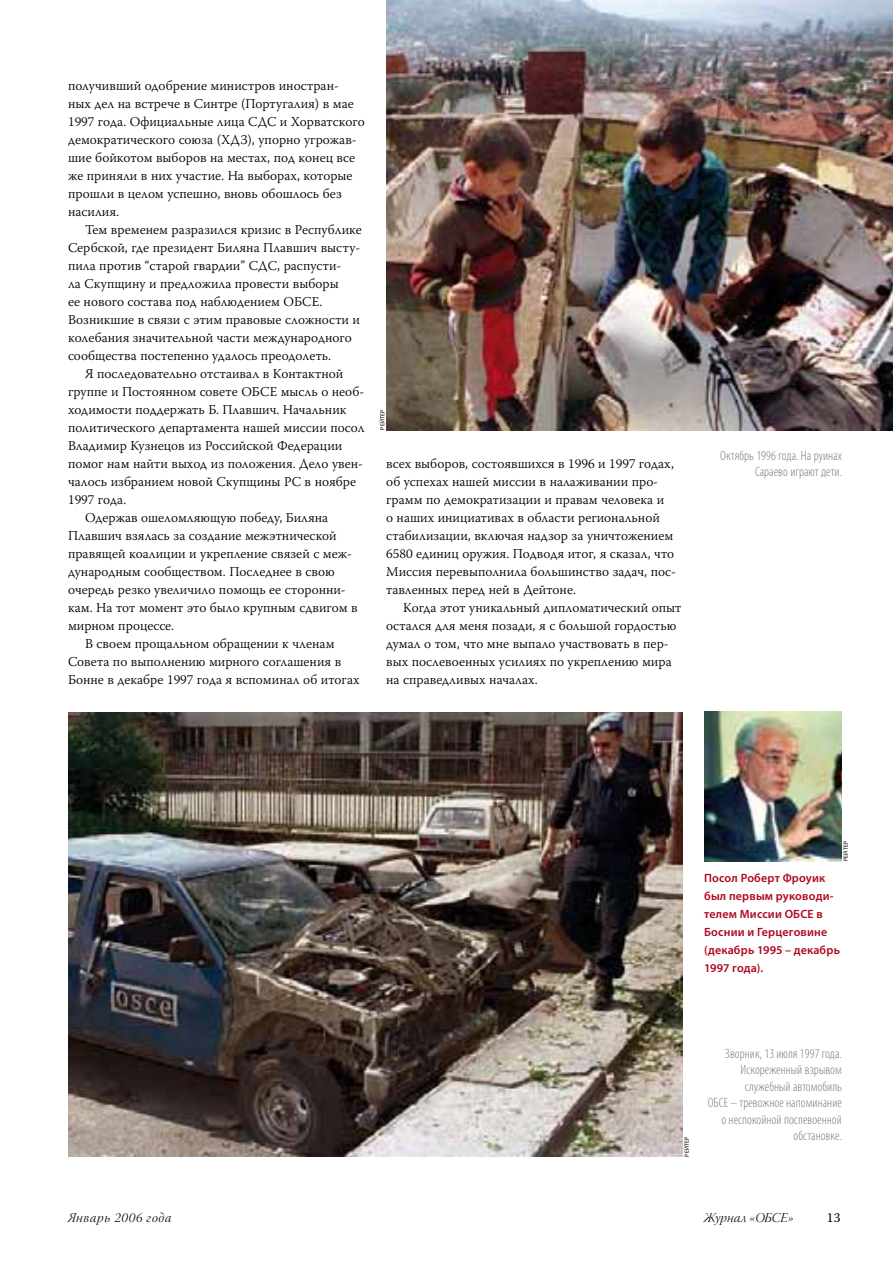
<style>
.page{position:relative;width:893px;height:1263px;background:#fff}
.page>*{position:absolute;margin:0;border:0;box-sizing:border-box;transform-origin:0 0}
.t1{font:300 13.5px/18px "Warnock Pro";color:#000}
.t2{font:300 condensed 13.5px/16.5px "Myriad Pro";letter-spacing:.005em;color:#7b7c7e;text-align:right}
.t3{font:13.5px "Warnock Pro Light It Disp";letter-spacing:.045em;color:#000}
.t4{font:13.5px "Warnock Pro Light It Disp";letter-spacing:.01em;color:#000}
.t5{font:13.5px "Warnock Pro";color:#000}
.t6{font:600 12px/18px "Myriad Pro";letter-spacing:.015em;color:#af071f}
.t7{font:6px "Myriad Pro";letter-spacing:.02em;color:#000}
</style>
<div class="page">
<img style="left:386px;top:0;width:507px;height:431px">
<img style="left:68px;top:712px;width:615px;height:445px">
<img style="left:704px;top:711px;width:138px;height:150px">
<p class="t1" style="left:68px;top:76px;width:298px">получивший одобрение министров иностран&shy;ных дел на встрече в Синтре (Португалия) в мае 1997 года. Официальные лица СДС и Хорватского демократического союза (ХДЗ), упорно угрожав&shy;шие бойкотом выборов на местах, под конец все же приняли в них участие. На выборах, которые прошли в целом успешно, вновь обошлось без насилия.</p>
<p class="t1" style="left:68px;top:220px;width:295px;text-indent:17px">Тем временем разразился кризис в Республике Сербской, где президент Биляна Плавшич высту&shy;пила против “старой гвардии” СДС, распусти-<br>ла Скупщину и предложила провести выборы<br>ее нового состава под наблюдением ОБСЕ.<br>Возникшие в связи с этим правовые сложности и колебания значительной части международного сообщества постепенно удалось преодолеть.</p>
<p class="t1" style="left:85px;top:364px;width:260px">Я последовательно отстаивал в Контактной</p>
<p class="t1" style="left:68px;top:382px;width:298px">группе и Постоянном совете ОБСЕ мысль о необ-</p>
<p class="t1" style="left:68px;top:400px;width:280px">ходимости поддержать Б. Плавшич. Начальник</p>
<p class="t1" style="left:68px;top:418px;width:298px">политического департамента нашей миссии посол</p>
<p class="t1" style="left:68px;top:436px;width:276px">Владимир Кузнецов из Российской Федерации</p>
<p class="t1" style="left:68px;top:454px;width:297px">помог нам найти выход из положения. Дело увен-</p>
<p class="t1" style="left:68px;top:472px;width:289px">чалось избранием новой Скупщины РС в ноябре</p>
<p class="t1" style="left:68px;top:490px;width:60px">1997 года.</p>
<p class="t1" style="left:85px;top:508px;width:245px">Одержав ошеломляющую победу, Биляна</p>
<p class="t1" style="left:68px;top:526px;width:270px">Плавшич взялась за создание межэтнической</p>
<p class="t1" style="left:68px;top:544px;width:285px">правящей коалиции и укрепление связей с меж-</p>
<p class="t1" style="left:68px;top:562px;width:268px">дународным сообществом. Последнее в свою</p>
<p class="t1" style="left:68px;top:580px;width:279px">очередь резко увеличило помощь ее сторонни-</p>
<p class="t1" style="left:68px;top:598px;width:291px">кам. На тот момент это было крупным сдвигом в</p>
<p class="t1" style="left:68px;top:616px;width:108px">мирном процессе.</p>
<p class="t1" style="left:85px;top:634px;width:251px">В своем прощальном обращении к членам</p>
<p class="t1" style="left:68px;top:652px;width:275px">Совета по выполнению мирного соглашения в</p>
<p class="t1" style="left:68px;top:670px;width:293px">Бонне в декабре 1997 года я вспоминал об итогах</p>
<p class="t7" style="left:379px;top:430px;width:21px;rotate:-90deg">РЕЙТЕР</p>
<p class="t1" style="left:386px;top:454px;width:291px">всех выборов, состоявшихся в 1996 и 1997 годах, об успехах нашей миссии в налаживании про&shy;грамм по демократизации и правам человека и<br>о наших инициативах в области региональной стабилизации, включая надзор за уничтожением 6580 единиц оружия. Подводя итог, я сказал, что Миссия перевыполнила большинство задач, пос&shy;тавленных перед ней в Дейтоне.</p>
<p class="t1" style="left:386px;top:598px;width:297px;text-indent:17px">Когда этот уникальный дипломатический опыт остался для меня позади, я с большой гордостью думал о том, что мне выпало участвовать в пер&shy;вых послевоенных усилиях по укреплению мира на справедливых началах.</p>
<p class="t2" style="left:720px;top:447px;width:123px">Октябрь 1996 года. На руинах<br>Сараево играют дети.</p>
<p class="t7" style="left:842px;top:861px;width:21px;rotate:-90deg">РЕЙТЕР</p>
<p class="t6" style="left:704px;top:869px;width:137px">Посол Роберт Фроуик был первым руководи&shy;телем Миссии ОБСЕ в<br>Боснии и Герцеговине (декабрь 1995 – декабрь<br>1997 года).</p>
<p class="t7" style="left:683px;top:1156px;width:21px;rotate:-90deg">РЕЙТЕР</p>
<p class="t2" style="left:708px;top:1045px;width:136px">Зворник, 13 июля 1997 года.<br>Искореженный взрывом служебный автомобиль<br>ОБСЕ – тревожное напоминание о неспокойной послевоенной обстановке.</p>
<p class="t3" style="left:68px;top:1209px;width:105px">Январь 2006 года</p>
<p class="t4" style="left:704px;top:1209px;width:92px">Журнал «ОБСЕ»</p>
<p class="t5" style="left:827px;top:1210px;width:15px">13</p>
</div>
